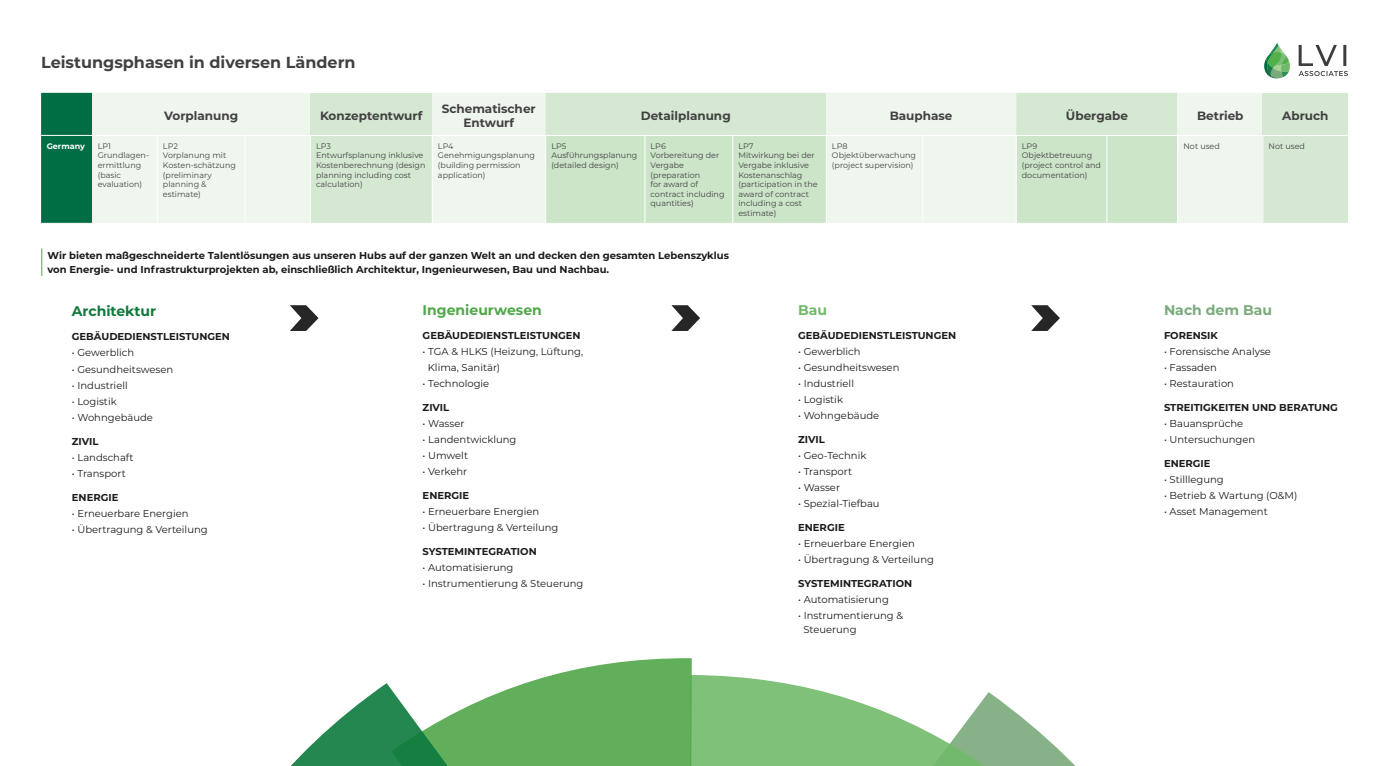
<style>
.page{position:relative;width:1389px;height:766px;background:#fff}
.page>*{position:absolute;margin:0;border:0;box-sizing:border-box;transform-origin:0 0}
.t1{font:700 16px "Montserrat";color:#424142}
.t2{font:700 14px "Montserrat";color:#50a749}
.t3{font:700 14px "Montserrat";color:#0f7a3c}
.t4{font:700 14px "Montserrat";color:#7aaa7b}
.t5{font:700 14px "Montserrat";color:#71ba6a}
.t6{font:700 12px/14.4px "Montserrat";color:#424142;text-align:center}
.t7{font:10px/16px "Montserrat";color:#1b1b1a}
.t8{font:700 10px/14px "Montserrat";color:#1b1b1a}
.t9{font:8px/9.6px "Montserrat";color:#414243}
.t10{font:700 8px "Montserrat";color:#fff}
</style>
<div class="page">
<svg style="left:1264px;top:43px;width:26px;height:35px"></svg>
<svg style="left:1299px;top:45px;width:49px;height:31px"></svg>
<div style="left:310px;top:93px;width:122px;height:42px;background:#d5e8d2"></div>
<div style="left:432px;top:93px;width:114px;height:42px;background:#eff6ee"></div>
<div style="left:1178px;top:93px;width:85px;height:42px;background:#eff6ee"></div>
<div style="left:1263px;top:93px;width:85px;height:42px;background:#d5e8d2"></div>
<svg style="left:41px;top:93px;width:269px;height:130px;background:#c1dccd"></svg>
<div style="left:310px;top:135px;width:122px;height:88px;background:#d5e8d2"></div>
<div style="left:432px;top:135px;width:114px;height:88px;background:#eff6ee"></div>
<svg style="left:546px;top:93px;width:632px;height:130px;background:#d8ead5"></svg>
<div style="left:1178px;top:135px;width:85px;height:88px;background:#eff6ee"></div>
<div style="left:1263px;top:135px;width:85px;height:88px;background:#d5e8d2"></div>
<hr style="left:41px;top:135px;width:51px;height:1px;background:#fff">
<hr style="left:92px;top:135px;width:65px;height:1px;background:#fff">
<hr style="left:157px;top:135px;width:88px;height:1px;background:#fff">
<hr style="left:245px;top:135px;width:65px;height:1px;background:#fff">
<hr style="left:310px;top:135px;width:122px;height:1px;background:#fff">
<hr style="left:432px;top:135px;width:114px;height:1px;background:#fff">
<hr style="left:546px;top:135px;width:99px;height:1px;background:#fff">
<hr style="left:645px;top:135px;width:88px;height:1px;background:#fff">
<hr style="left:733px;top:135px;width:93px;height:1px;background:#fff">
<hr style="left:826px;top:135px;width:97px;height:1px;background:#fff">
<hr style="left:923px;top:135px;width:93px;height:1px;background:#fff">
<hr style="left:1016px;top:135px;width:91px;height:1px;background:#fff">
<hr style="left:1107px;top:135px;width:71px;height:1px;background:#fff">
<hr style="left:1178px;top:135px;width:85px;height:1px;background:#fff">
<hr style="left:1263px;top:135px;width:85px;height:1px;background:#fff">
<hr style="left:157px;top:136px;width:1px;height:87px;background:#fff">
<hr style="left:245px;top:136px;width:1px;height:87px;background:#fff">
<hr style="left:310px;top:136px;width:1px;height:87px;background:#fff">
<hr style="left:432px;top:136px;width:1px;height:87px;background:#fff">
<hr style="left:545px;top:136px;width:1px;height:87px;background:#fff">
<hr style="left:645px;top:136px;width:1px;height:87px;background:#fff">
<hr style="left:732px;top:136px;width:1px;height:87px;background:#fff">
<hr style="left:826px;top:136px;width:1px;height:87px;background:#fff">
<hr style="left:922px;top:136px;width:1px;height:87px;background:#fff">
<hr style="left:1016px;top:136px;width:1px;height:87px;background:#fff">
<hr style="left:1107px;top:136px;width:1px;height:87px;background:#fff">
<hr style="left:1177px;top:136px;width:1px;height:87px;background:#fff">
<hr style="left:1262px;top:136px;width:1px;height:87px;background:#fff">
<svg style="left:997px;top:698px;width:78px;height:67px;fill:#87b288"></svg>
<svg style="left:526px;top:658px;width:471px;height:107px"></svg>
<svg style="left:291px;top:683px;width:436px;height:82px;fill:#61af5b"></svg>
<svg style="left:1031px;top:305px;width:29px;height:26px"></svg>
<svg style="left:42px;top:248px;width:1px;height:28px"></svg>
<svg style="left:671px;top:305px;width:29px;height:26px"></svg>
<svg style="left:290px;top:305px;width:29px;height:26px"></svg>
<h1 class="t1" style="left:41px;top:51px;width:316px">Leistungsphasen in diversen Ländern</h1>
<p class="t6" style="left:164px;top:108px;width:75px">Vorplanung</p>
<p class="t6" style="left:320px;top:108px;width:104px">Konzeptentwurf</p>
<p class="t6" style="left:442px;top:100px;width:95px">Schematischer<br>Entwurf</p>
<p class="t6" style="left:641px;top:108px;width:91px">Detailplanung</p>
<p class="t6" style="left:890px;top:108px;width:64px">Bauphase</p>
<p class="t6" style="left:1066px;top:108px;width:64px">Übergabe</p>
<p class="t6" style="left:1197px;top:108px;width:48px">Betrieb</p>
<p class="t6" style="left:1282px;top:108px;width:48px">Abruch</p>
<p class="t10" style="left:47px;top:140px;width:40px">Germany</p>
<p class="t9" style="left:98px;top:141px;width:53px">LP1<br>Grundlagen&shy;ermittlung (basic evaluation)</p>
<p class="t9" style="left:163px;top:141px;width:74px">LP2<br>Vorplanung mit<br>Kosten-schätzung (preliminary planning &amp; estimate)</p>
<p class="t9" style="left:316px;top:141px;width:111px">LP3<br>Entwurfsplanung inklusive<br>Kostenberechnung (design planning including cost calculation)</p>
<p class="t9" style="left:438px;top:141px;width:99px">LP4<br>Genehmigungsplanung (building permission application)</p>
<p class="t9" style="left:551px;top:141px;width:87px">LP5<br>AusfÜhrungsplanung (detailed design)</p>
<p class="t9" style="left:651px;top:141px;width:75px">LP6<br>Vorbereitung der<br>Vergabe (preparation<br>for award of contract including quantities)</p>
<p class="t9" style="left:738px;top:141px;width:81px">LP7<br>Mitwirkung bei der<br>Vergabe inklusive<br>Kostenanschlag (participation in the award of contract including a cost estimate)</p>
<p class="t9" style="left:832px;top:141px;width:86px">LP8<br>ObjektÜberwachung (project supervision)</p>
<p class="t9" style="left:1022px;top:141px;width:81px">LP9<br>Objektbetreuung (project control and documentation)</p>
<p class="t9" style="left:1183px;top:141px;width:38px">Not used</p>
<p class="t9" style="left:1269px;top:141px;width:38px">Not used</p>
<p class="t8" style="left:47px;top:247px;width:683px">Wir bieten maßgeschneiderte Talentlösungen aus unseren Hubs auf der ganzen Welt an und decken den gesamten Lebenszyklus von Energie- und Infrastrukturprojekten ab, einschließlich Architektur, Ingenieurwesen, Bau und Nachbau.</p>
<h2 class="t3" style="left:72px;top:301px;width:86px">Architektur</h2>
<p class="t8" style="left:72px;top:329px;width:160px">GEBÄUDEDIENSTLEISTUNGEN</p>
<p class="t7" style="left:72px;top:344px;width:64px">• Gewerblich</p>
<p class="t7" style="left:72px;top:360px;width:103px">• Gesundheitswesen</p>
<p class="t7" style="left:72px;top:376px;width:57px">• Industriell</p>
<p class="t7" style="left:72px;top:392px;width:46px">• Logistik</p>
<p class="t7" style="left:72px;top:408px;width:83px">• Wohngebäude</p>
<p class="t8" style="left:72px;top:433px;width:28px">ZIVIL</p>
<p class="t7" style="left:72px;top:448px;width:63px">• Landschaft</p>
<p class="t7" style="left:72px;top:464px;width:55px">• Transport</p>
<p class="t8" style="left:72px;top:489px;width:48px">ENERGIE</p>
<p class="t7" style="left:72px;top:504px;width:118px">• Erneuerbare Energien</p>
<p class="t7" style="left:72px;top:520px;width:137px">• Übertragung &amp; Verteilung</p>
<h2 class="t2" style="left:423px;top:299px;width:121px">Ingenieurwesen</h2>
<p class="t8" style="left:423px;top:327px;width:160px">GEBÄUDEDIENSTLEISTUNGEN</p>
<p class="t7" style="left:428px;top:342px;width:157px;text-indent:-5px">• TGA &amp; HLKS (Heizung, Lüftung,<br>Klima, Sanitär)</p>
<p class="t7" style="left:423px;top:374px;width:68px">• Technologie</p>
<p class="t8" style="left:423px;top:399px;width:28px">ZIVIL</p>
<p class="t7" style="left:423px;top:414px;width:43px">• Wasser</p>
<p class="t7" style="left:423px;top:430px;width:95px">• Landentwicklung</p>
<p class="t7" style="left:423px;top:446px;width:47px">• Umwelt</p>
<p class="t7" style="left:423px;top:462px;width:46px">• Verkehr</p>
<p class="t8" style="left:423px;top:487px;width:48px">ENERGIE</p>
<p class="t7" style="left:423px;top:502px;width:118px">• Erneuerbare Energien</p>
<p class="t7" style="left:423px;top:518px;width:137px">• Übertragung &amp; Verteilung</p>
<p class="t8" style="left:423px;top:543px;width:116px">SYSTEMINTEGRATION</p>
<p class="t7" style="left:423px;top:558px;width:92px">• Automatisierung</p>
<p class="t7" style="left:423px;top:574px;width:162px">• Instrumentierung &amp; Steuerung</p>
<h2 class="t5" style="left:798px;top:299px;width:30px">Bau</h2>
<p class="t8" style="left:798px;top:327px;width:160px">GEBÄUDEDIENSTLEISTUNGEN</p>
<p class="t7" style="left:798px;top:342px;width:64px">• Gewerblich</p>
<p class="t7" style="left:798px;top:358px;width:103px">• Gesundheitswesen</p>
<p class="t7" style="left:798px;top:374px;width:57px">• Industriell</p>
<p class="t7" style="left:798px;top:390px;width:46px">• Logistik</p>
<p class="t7" style="left:798px;top:406px;width:83px">• Wohngebäude</p>
<p class="t8" style="left:798px;top:431px;width:28px">ZIVIL</p>
<p class="t7" style="left:798px;top:446px;width:70px">• Geo-Technik</p>
<p class="t7" style="left:798px;top:462px;width:55px">• Transport</p>
<p class="t7" style="left:798px;top:478px;width:43px">• Wasser</p>
<p class="t7" style="left:798px;top:494px;width:83px">• Spezial-Tiefbau</p>
<p class="t8" style="left:798px;top:519px;width:48px">ENERGIE</p>
<p class="t7" style="left:798px;top:534px;width:118px">• Erneuerbare Energien</p>
<p class="t7" style="left:798px;top:550px;width:137px">• Übertragung &amp; Verteilung</p>
<p class="t8" style="left:798px;top:575px;width:116px">SYSTEMINTEGRATION</p>
<p class="t7" style="left:798px;top:590px;width:92px">• Automatisierung</p>
<p class="t7" style="left:803px;top:607px;width:101px;line-height:14px;text-indent:-5px">• Instrumentierung &amp;<br>Steuerung</p>
<h2 class="t4" style="left:1164px;top:299px;width:110px">Nach dem Bau</h2>
<p class="t8" style="left:1164px;top:327px;width:55px">FORENSIK</p>
<p class="t7" style="left:1164px;top:342px;width:108px">• Forensische Analyse</p>
<p class="t7" style="left:1164px;top:358px;width:54px">• Fassaden</p>
<p class="t7" style="left:1164px;top:374px;width:72px">• Restauration</p>
<p class="t8" style="left:1164px;top:399px;width:175px">STREITIGKEITEN UND BERATUNG</p>
<p class="t7" style="left:1164px;top:414px;width:81px">• Bauansprüche</p>
<p class="t7" style="left:1164px;top:430px;width:93px">• Untersuchungen</p>
<p class="t8" style="left:1164px;top:455px;width:48px">ENERGIE</p>
<p class="t7" style="left:1164px;top:470px;width:61px">• Stilllegung</p>
<p class="t7" style="left:1164px;top:486px;width:135px">• Betrieb &amp; Wartung (O&amp;M)</p>
<p class="t7" style="left:1164px;top:502px;width:105px">• Asset Management</p>
</div>
